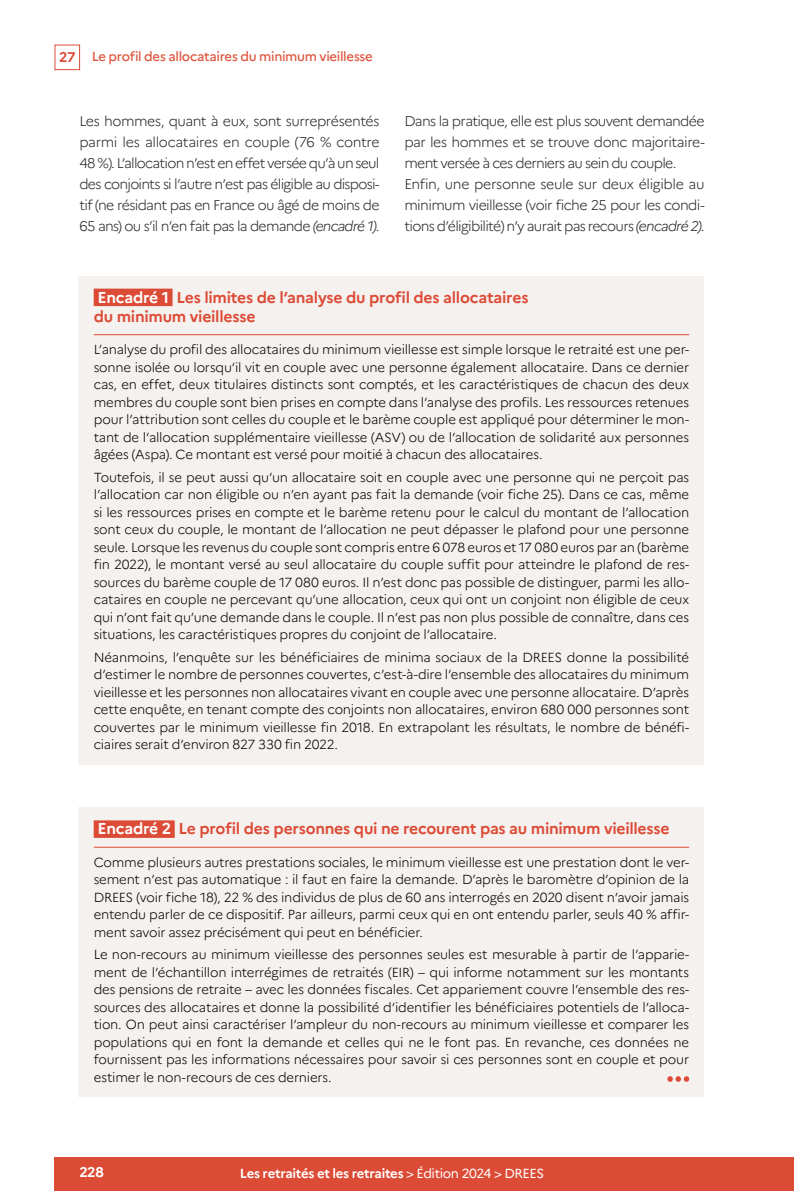
<style>
.page{position:relative;width:794px;height:1191px;background:#fff}
.page>*{position:absolute;margin:0;border:0;box-sizing:border-box;transform-origin:0 0}
.ENC_titre{font:700 15.75px/19.2px "Marianne";letter-spacing:-.015em;color:#dc4b36}
.Texte{font:300 14px/21px "Marianne";letter-spacing:-.05em;color:#272726;text-align:justify}
.t1{font:700 14px "Marianne";color:#fff}
.ENC_texte{font:300 13.12px/17.5px "Marianne";letter-spacing:-.015em;color:#000;text-align:justify}
.t2{font:500 13.12px "Marianne";letter-spacing:-.025em;color:#de563e}
.t3{font:700 13.12px "Marianne";letter-spacing:-.025em;color:#fff}
.s1{font-weight:700;font-size:14px;color:#dc4b36}
.s2{font-style:italic}
.s3{color:#fff}
.s4{font-weight:400}
</style>
<div class="page">
<div style="left:55px;top:45px;width:25px;height:25px;border:1px solid #dc4b36"></div>
<div style="left:55px;top:1157px;width:739px;height:34px;background:#dc4b36"></div>
<div style="left:79px;top:276px;width:625px;height:488px;background:#f5f1ef"></div>
<div style="left:94px;top:289px;width:78px;height:17px;background:#dc4b36"></div>
<hr style="left:94px;top:334px;width:595px;height:1px;background:#dc4b36">
<div style="left:79px;top:807px;width:625px;height:289px;background:#f5f1ef"></div>
<hr style="left:94px;top:846px;width:595px;height:1px;background:#dc4b36">
<div style="left:94px;top:820px;width:81px;height:18px;background:#dc4b36"></div>
<svg style="left:667px;top:1076px;width:22px;height:5px"></svg>
<p class="t2" style="left:59px;top:49px;width:315px"><span class="s1">27</span> Le profil des allocataires du minimum vieillesse</p>
<p class="Texte" style="left:79px;top:111px;width:302px">Les hommes, quant à eux, sont surreprésentés parmi les allocataires en couple (76 % contre 48 %). L’allocation n’est en effet versée qu’à un seul des conjoints si l’autre n’est pas éligible au disposi&shy;tif (ne résidant pas en France ou âgé de moins de 65 ans) ou s’il n’en fait pas la demande <span class="s2">(encadré 1)</span>.</p>
<p class="Texte" style="left:404px;top:111px;width:302px">Dans la pratique, elle est plus souvent demandée par les hommes et se trouve donc majoritaire&shy;ment versée à ces derniers au sein du couple.</p>
<p class="Texte" style="left:404px;top:174px;width:302px">Enfin, une personne seule sur deux éligible au minimum vieillesse (voir fiche 25 pour les condi&shy;tions d’éligibilité) n’y aurait pas recours <span class="s2">(encadré 2)</span>.</p>
<p class="ENC_titre" style="left:94px;top:287px;width:436px"><span class="s3">Encadré 1</span> Les limites de l’analyse du profil des allocataires du minimum vieillesse</p>
<p class="ENC_texte" style="left:94px;top:341px;width:597px">L’analyse du profil des allocataires du minimum vieillesse est simple lorsque le retraité est une per&shy;sonne isolée ou lorsqu’il vit en couple avec une personne également allocataire. Dans ce dernier cas, en effet, deux titulaires distincts sont comptés, et les caractéristiques de chacun des deux membres du couple sont bien prises en compte dans l’analyse des profils. Les ressources retenues pour l’attribution sont celles du couple et le barème couple est appliqué pour déterminer le mon&shy;tant de l’allocation supplémentaire vieillesse (ASV) ou de l’allocation de solidarité aux personnes âgées (Aspa). Ce montant est versé pour moitié à chacun des allocataires.</p>
<p class="ENC_texte" style="left:94px;top:468px;width:597px">Toutefois, il se peut aussi qu’un allocataire soit en couple avec une personne qui ne perçoit pas l’allocation car non éligible ou n’en ayant pas fait la demande (voir fiche 25). Dans ce cas, même si les ressources prises en compte et le barème retenu pour le calcul du montant de l’allocation sont ceux du couple, le montant de l’allocation ne peut dépasser le plafond pour une personne seule. Lorsque les revenus du couple sont compris entre 6 078 euros et 17 080 euros par an (barème fin 2022), le montant versé au seul allocataire du couple suffit pour atteindre le plafond de res&shy;sources du barème couple de 17 080 euros. Il n’est donc pas possible de distinguer, parmi les allo&shy;cataires en couple ne percevant qu’une allocation, ceux qui ont un conjoint non éligible de ceux qui n’ont fait qu’une demande dans le couple. Il n’est pas non plus possible de connaître, dans ces situations, les caractéristiques propres du conjoint de l’allocataire.</p>
<p class="ENC_texte" style="left:94px;top:648px;width:597px">Néanmoins, l’enquête sur les bénéficiaires de minima sociaux de la DREES donne la possibilité d’estimer le nombre de personnes couvertes, c’est-à-dire l’ensemble des allocataires du minimum vieillesse et les personnes non allocataires vivant en couple avec une personne allocataire. D’après cette enquête, en tenant compte des conjoints non allocataires, environ 680 000 personnes sont couvertes par le minimum vieillesse fin 2018. En extrapolant les résultats, le nombre de bénéfi&shy;ciaires serait d’environ 827 330 fin 2022.</p>
<p class="ENC_titre" style="left:98px;top:819px;width:573px"><span class="s3">Encadré 2</span> Le profil des personnes qui ne recourent pas au minimum vieillesse</p>
<p class="ENC_texte" style="left:94px;top:853px;width:597px">Comme plusieurs autres prestations sociales, le minimum vieillesse est une prestation dont le ver&shy;sement n’est pas automatique : il faut en faire la demande. D’après le baromètre d’opinion de la DREES (voir fiche 18), 22 % des individus de plus de 60 ans interrogés en 2020 disent n’avoir jamais entendu parler de ce dispositif. Par ailleurs, parmi ceux qui en ont entendu parler, seuls 40 % affir&shy;ment savoir assez précisément qui peut en bénéficier.</p>
<p class="ENC_texte" style="left:94px;top:945px;width:597px">Le non-recours au minimum vieillesse des personnes seules est mesurable à partir de l’apparie&shy;ment de l’échantillon interrégimes de retraités (EIR) – qui informe notamment sur les montants des pensions de retraite – avec les données fiscales. Cet appariement couvre l’ensemble des res&shy;sources des allocataires et donne la possibilité d’identifier les bénéficiaires potentiels de l’alloca&shy;tion. On peut ainsi caractériser l’ampleur du non-recours au minimum vieillesse et comparer les populations qui en font la demande et celles qui ne le font pas. En revanche, ces données ne fournissent pas les informations nécessaires pour savoir si ces personnes sont en couple et pour estimer le non-recours de ces derniers.</p>
<p class="t1" style="left:79px;top:1163px;width:26px">228</p>
<p class="t3" style="left:240px;top:1165px;width:306px">Les retraités et les retraites <span class="s4">&gt; Édition 2024 &gt; DREES</span></p>
</div>
